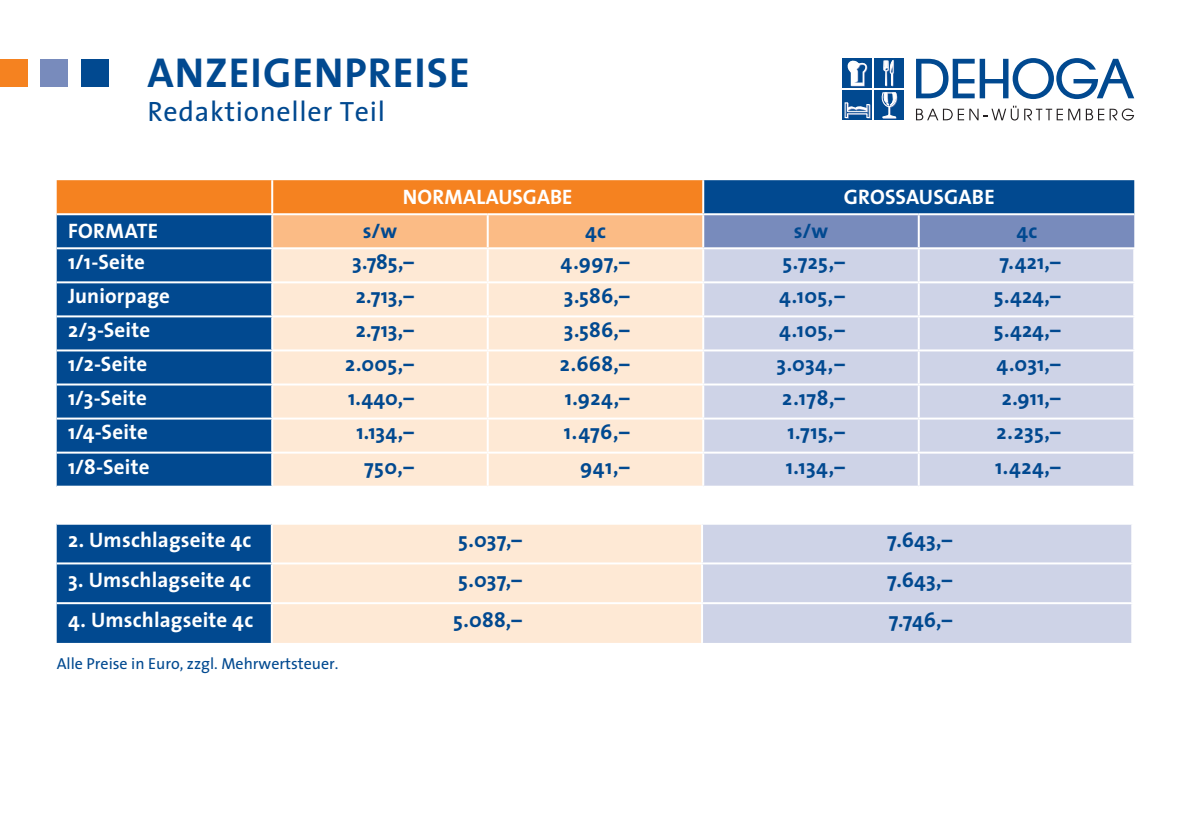
<style>
.page{position:relative;width:1191px;height:840px;background:#fff}
.page>*{position:absolute;margin:0;border:0;box-sizing:border-box;transform-origin:0 0}
.t1{font:700 42px "The Sans";letter-spacing:.025em;color:#014990}
.t2{font:28px "The Sans";letter-spacing:.025em;color:#014990}
.t3{font:700 21px "The Sans";letter-spacing:.01em;color:#014990}
.t4{font:700 21px "The Sans";letter-spacing:.01em;color:#fff}
.t5{font:16px "The Sans";color:#014990}
</style>
<div class="page">
<div style="left:57px;top:249px;width:214px;height:236px;background:#014990"></div>
<svg style="left:57px;top:180px;width:1077px;height:67px;background:#947e75"></svg>
<div style="left:273px;top:249px;width:429px;height:236px;background:#fee9d5"></div>
<div style="left:704px;top:249px;width:429px;height:236px;background:#ced3e7"></div>
<hr style="left:271px;top:180px;width:2px;height:33px;background:#fff">
<hr style="left:271px;top:215px;width:2px;height:32px;background:#fff">
<hr style="left:487px;top:249px;width:2px;height:32px;background:#fff">
<hr style="left:917px;top:249px;width:2px;height:32px;background:#fff">
<hr style="left:57px;top:281px;width:215px;height:2px;background:#fff">
<hr style="left:487px;top:283px;width:2px;height:32px;background:#fff">
<hr style="left:917px;top:283px;width:2px;height:32px;background:#fff">
<hr style="left:57px;top:315px;width:215px;height:2px;background:#fff">
<hr style="left:487px;top:317px;width:2px;height:32px;background:#fff">
<hr style="left:917px;top:317px;width:2px;height:32px;background:#fff">
<hr style="left:57px;top:349px;width:215px;height:2px;background:#fff">
<hr style="left:487px;top:351px;width:2px;height:32px;background:#fff">
<hr style="left:917px;top:351px;width:2px;height:32px;background:#fff">
<hr style="left:57px;top:383px;width:215px;height:2px;background:#fff">
<hr style="left:487px;top:385px;width:2px;height:32px;background:#fff">
<hr style="left:917px;top:385px;width:2px;height:32px;background:#fff">
<hr style="left:57px;top:417px;width:215px;height:2px;background:#fff">
<hr style="left:487px;top:419px;width:2px;height:32px;background:#fff">
<hr style="left:917px;top:419px;width:2px;height:32px;background:#fff">
<hr style="left:57px;top:451px;width:215px;height:2px;background:#fff">
<hr style="left:487px;top:453px;width:2px;height:32px;background:#fff">
<hr style="left:917px;top:453px;width:2px;height:32px;background:#fff">
<hr style="left:917px;top:215px;width:2px;height:32px;background:#fff">
<hr style="left:487px;top:215px;width:2px;height:32px;background:#fff">
<hr style="left:702px;top:180px;width:2px;height:33px;background:#fff">
<hr style="left:702px;top:215px;width:2px;height:32px;background:#fff">
<hr style="left:272px;top:281px;width:216px;height:2px;background:#fff">
<hr style="left:488px;top:281px;width:215px;height:2px;background:#fff">
<hr style="left:703px;top:281px;width:215px;height:2px;background:#fff">
<hr style="left:918px;top:281px;width:217px;height:2px;background:#fff">
<hr style="left:272px;top:315px;width:216px;height:2px;background:#fff">
<hr style="left:488px;top:315px;width:215px;height:2px;background:#fff">
<hr style="left:703px;top:315px;width:215px;height:2px;background:#fff">
<hr style="left:918px;top:315px;width:217px;height:2px;background:#fff">
<hr style="left:272px;top:349px;width:216px;height:2px;background:#fff">
<hr style="left:488px;top:349px;width:215px;height:2px;background:#fff">
<hr style="left:703px;top:349px;width:215px;height:2px;background:#fff">
<hr style="left:918px;top:349px;width:217px;height:2px;background:#fff">
<hr style="left:272px;top:383px;width:216px;height:2px;background:#fff">
<hr style="left:488px;top:383px;width:215px;height:2px;background:#fff">
<hr style="left:703px;top:383px;width:215px;height:2px;background:#fff">
<hr style="left:918px;top:383px;width:217px;height:2px;background:#fff">
<hr style="left:272px;top:417px;width:216px;height:2px;background:#fff">
<hr style="left:488px;top:417px;width:215px;height:2px;background:#fff">
<hr style="left:703px;top:417px;width:215px;height:2px;background:#fff">
<hr style="left:918px;top:417px;width:217px;height:2px;background:#fff">
<hr style="left:272px;top:451px;width:216px;height:2px;background:#fff">
<hr style="left:488px;top:451px;width:215px;height:2px;background:#fff">
<hr style="left:703px;top:451px;width:215px;height:2px;background:#fff">
<hr style="left:918px;top:451px;width:217px;height:2px;background:#fff">
<hr style="left:57px;top:213px;width:215px;height:2px;background:#fff">
<hr style="left:272px;top:213px;width:216px;height:2px;background:#fff">
<hr style="left:488px;top:213px;width:215px;height:2px;background:#fff">
<hr style="left:703px;top:213px;width:215px;height:2px;background:#fff">
<hr style="left:918px;top:213px;width:216px;height:2px;background:#fff">
<div style="left:57px;top:524px;width:214px;height:118px;background:#014990"></div>
<div style="left:273px;top:524px;width:428px;height:118px;background:#fee9d5"></div>
<div style="left:703px;top:524px;width:428px;height:118px;background:#ced3e7"></div>
<hr style="left:57px;top:562px;width:215px;height:2px;background:#fff">
<hr style="left:57px;top:602px;width:215px;height:2px;background:#fff">
<hr style="left:272px;top:562px;width:430px;height:2px;background:#fff">
<hr style="left:702px;top:562px;width:431px;height:2px;background:#fff">
<hr style="left:272px;top:602px;width:430px;height:2px;background:#fff">
<hr style="left:702px;top:602px;width:431px;height:2px;background:#fff">
<div style="left:0;top:59px;width:27px;height:27px;background:#f58220"></div>
<div style="left:40px;top:59px;width:27px;height:27px;background:#788bbc"></div>
<div style="left:81px;top:59px;width:28px;height:27px;background:#014990"></div>
<div style="left:842px;top:59px;width:30px;height:29px;background:#014990"></div>
<div style="left:874px;top:59px;width:30px;height:29px;background:#014990"></div>
<div style="left:842px;top:90px;width:30px;height:30px;background:#014990"></div>
<svg style="left:844px;top:102px;width:27px;height:17px"></svg>
<div style="left:874px;top:90px;width:30px;height:30px;background:#014990"></div>
<svg style="left:881px;top:92px;width:17px;height:26px"></svg>
<svg style="left:845px;top:58px;width:23px;height:29px"></svg>
<svg style="left:883px;top:60px;width:11px;height:26px"></svg>
<svg style="left:916px;top:58px;width:218px;height:41px"></svg>
<svg style="left:916px;top:106px;width:102px;height:14px"></svg>
<svg style="left:1024px;top:108px;width:110px;height:12px"></svg>
<h1 class="t1" style="left:147px;top:38px;width:319px">Anzeigenpreise</h1>
<h2 class="t2" style="left:147px;top:88px;width:239px">Redaktioneller Teil</h2>
<p class="t4" style="left:403px;top:179px;width:133px">No rmalausgabe</p>
<p class="t4" style="left:843px;top:179px;width:40px">GroSSa</p>
<p class="t4" style="left:919px;top:179px;width:39px">usgabe</p>
<p class="t4" style="left:68px;top:213px;width:89px">formate</p>
<p class="t3" style="left:363px;top:213px;width:36px">s/w</p>
<p class="t3" style="left:585px;top:213px;width:22px">4c</p>
<p class="t3" style="left:794px;top:213px;width:36px">s/w</p>
<p class="t3" style="left:1016px;top:213px;width:22px">4c</p>
<p class="t4" style="left:68px;top:244px;width:78px">1/1-Seite</p>
<p class="t3" style="left:352px;top:244px;width:63px">3.785,–</p>
<p class="t3" style="left:560px;top:244px;width:70px">4.997,–</p>
<p class="t3" style="left:782px;top:244px;width:64px">5.725,–</p>
<p class="t3" style="left:999px;top:244px;width:63px">7.421,–</p>
<p class="t4" style="left:68px;top:278px;width:103px">Juniorpage</p>
<p class="t3" style="left:356px;top:278px;width:60px">2.713,–</p>
<p class="t3" style="left:564px;top:278px;width:67px">3.586,–</p>
<p class="t3" style="left:779px;top:278px;width:67px">4.105,–</p>
<p class="t3" style="left:994px;top:278px;width:68px">5.424,–</p>
<p class="t4" style="left:68px;top:312px;width:84px">2/3-Seite</p>
<p class="t3" style="left:356px;top:312px;width:60px">2.713,–</p>
<p class="t3" style="left:564px;top:312px;width:67px">3.586,–</p>
<p class="t3" style="left:779px;top:312px;width:67px">4.105,–</p>
<p class="t3" style="left:994px;top:312px;width:68px">5.424,–</p>
<p class="t4" style="left:68px;top:346px;width:81px">1/2-Seite</p>
<p class="t3" style="left:345px;top:346px;width:70px">2.005,–</p>
<p class="t3" style="left:560px;top:346px;width:71px">2.668,–</p>
<p class="t3" style="left:776px;top:346px;width:70px">3.034,–</p>
<p class="t3" style="left:996px;top:346px;width:66px">4.031,–</p>
<p class="t4" style="left:68px;top:380px;width:80px">1/3-Seite</p>
<p class="t3" style="left:348px;top:380px;width:68px">1.440,–</p>
<p class="t3" style="left:565px;top:380px;width:66px">1.924,–</p>
<p class="t3" style="left:782px;top:380px;width:64px">2.178,–</p>
<p class="t3" style="left:1001px;top:380px;width:60px">2.911,–</p>
<p class="t4" style="left:68px;top:414px;width:81px">1/4-Seite</p>
<p class="t3" style="left:356px;top:414px;width:59px">1.134,–</p>
<p class="t3" style="left:564px;top:414px;width:67px">1.476,–</p>
<p class="t3" style="left:787px;top:414px;width:59px">1.715,–</p>
<p class="t3" style="left:996px;top:414px;width:65px">2.235,–</p>
<p class="t4" style="left:68px;top:448px;width:83px">1/8-Seite</p>
<p class="t3" style="left:364px;top:448px;width:51px">750,–</p>
<p class="t3" style="left:580px;top:448px;width:51px">941,–</p>
<p class="t3" style="left:786px;top:448px;width:61px">1.134,–</p>
<p class="t3" style="left:995px;top:448px;width:67px">1.424,–</p>
<p class="t4" style="left:68px;top:522px;width:185px">2. Umschlagseite 4c</p>
<p class="t3" style="left:458px;top:522px;width:65px">5.037,–</p>
<p class="t3" style="left:887px;top:522px;width:66px">7.643,–</p>
<p class="t4" style="left:68px;top:562px;width:184px">3. Umschlagseite 4c</p>
<p class="t3" style="left:458px;top:562px;width:65px">5.037,–</p>
<p class="t3" style="left:887px;top:562px;width:66px">7.643,–</p>
<p class="t4" style="left:68px;top:602px;width:187px">4. Umschlagseite 4c</p>
<p class="t3" style="left:453px;top:602px;width:70px">5.088,–</p>
<p class="t3" style="left:889px;top:602px;width:65px">7.746,–</p>
<p class="t5" style="left:57px;top:649px;width:283px">Alle Preise in Euro, zzgl. Mehrwertsteuer.</p>
</div>
